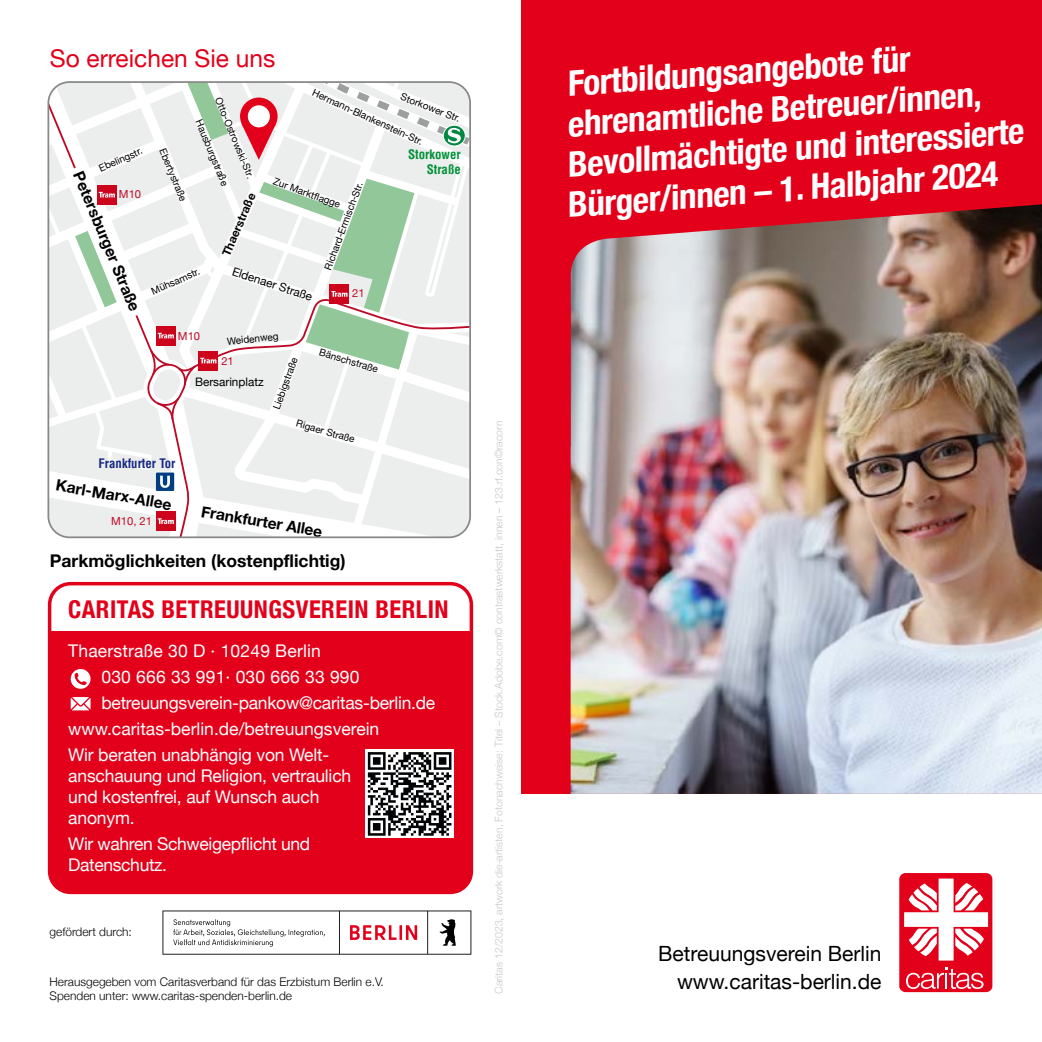
<style>
.page{position:relative;width:1042px;height:1042px;background:#fff}
.page>*{position:absolute;margin:0;border:0;box-sizing:border-box;transform-origin:0 0}
.t1{font:700 condensed 35px/40.2px "Helvetica Neue";color:#fff}
.t2{font:700 condensed 24.5px "Helvetica Neue";letter-spacing:.02em;color:#e2001a}
.t3{font:24.5px "Helvetica Neue";color:#e2001a}
.t4{font:21px/28px "Helvetica Neue";color:#000;text-align:right}
.t5{font:17.5px/21px "Helvetica Neue";letter-spacing:-.01em;color:#fff}
.t6{font:17.5px "Helvetica Neue";letter-spacing:.01em;color:#fff}
.t7{font:700 17.5px "Helvetica Neue";color:#000}
.t8{font:700 15.58px "Helvetica Neue";color:#000}
.t9{font:700 condensed 12.78px/15.4px "Helvetica LT Std";color:#009037;text-align:right}
.t10{font:700 condensed 12.78px "Helvetica LT Std";color:#172983}
.t11{font:300 11.9px/14.3px "Helvetica Neue";color:#000}
.t12{font:11.72px "Helvetica Neue";color:#000}
.t13{font:700 11.72px "Helvetica Neue";color:#000}
.t14{font:11.2px "Helvetica Neue";color:#bd0a26}
.t15{font:300 10.5px "Helvetica Neue";color:#c6c7c8}
.t16{font:9.97px "Helvetica Neue";color:#000}
</style>
<div class="page">
<div style="left:53px;top:631px;width:415px;height:258px;background:#e2001a"></div>
<div style="left:48px;top:582px;width:425px;height:312px;border:4px solid #e2001a;border-radius:21px"></div>
<div style="left:521px;top:0;width:521px;height:794px;background:#e2001a"></div>
<img style="left:570px;top:204px;width:472px;height:590px">
<svg style="left:50px;top:84px;width:418px;height:451px"></svg>
<div style="left:248px;top:105px;width:22px;height:22px;background:#fff;border-radius:50%"></div>
<div style="left:47px;top:81px;width:424px;height:457px;border:2px solid #898888;border-radius:21px"></div>
<div style="left:899px;top:873px;width:93px;height:119px;background:#e2001a;border-radius:6px"></div>
<svg style="left:904px;top:878px;width:84px;height:82px"></svg>
<svg style="left:906px;top:967px;width:77px;height:22px"></svg>
<svg style="left:162px;top:910px;width:309px;height:44px"></svg>
<svg style="left:71px;top:669px;width:20px;height:20px"></svg>
<svg style="left:71px;top:697px;width:20px;height:13px"></svg>
<svg style="left:365px;top:749px;width:89px;height:89px"></svg>
<svg style="left:368px;top:752px;width:83px;height:83px"></svg>
<h2 class="t3" style="left:50px;top:40px;width:227px">So erreichen Sie uns</h2>
<p class="t16" style="left:97px;top:162px;width:48px;rotate:-24deg">Ebelingstr.</p>
<p class="t8" style="left:89px;top:168px;width:151px;rotate:67deg">Petersburger Straße</p>
<p class="t14" style="left:119px;top:185px;width:24px">M10</p>
<p class="t16" style="left:316px;top:85px;width:122px;rotate:25deg">Hermann-Blankenstein-Str.</p>
<p class="t16" style="left:404px;top:89px;width:65px;rotate:21deg">Storkower Str.</p>
<p class="t16" style="left:225px;top:95px;width:88px;rotate:68deg">Otto-Ostrowski-Str.</p>
<p class="t16" style="left:206px;top:117px;width:72px;rotate:68deg">Hausburgstraße</p>
<p class="t13" style="left:217px;top:252px;width:69px;rotate:-67deg">Thaerstraße</p>
<p class="t16" style="left:169px;top:146px;width:58px;rotate:68deg">Ebertystraße</p>
<p class="t9" style="left:408px;top:146px;width:54px">Storkower<br>Straße</p>
<p class="t16" style="left:276px;top:174px;width:72px;rotate:20deg">Zur Marktflagge</p>
<p class="t16" style="left:321px;top:267px;width:94px;rotate:-70deg">Richard-Ermisch-Str.</p>
<p class="t12" style="left:235px;top:263px;width:85px;rotate:18deg">Eldenaer Straße</p>
<p class="t16" style="left:149px;top:285px;width:53px;rotate:-24deg">Mühsamstr.</p>
<p class="t14" style="left:352px;top:285px;width:14px">21</p>
<p class="t14" style="left:178px;top:327px;width:24px">M10</p>
<p class="t16" style="left:226px;top:334px;width:53px;rotate:-6deg">Weidenweg</p>
<p class="t14" style="left:221px;top:353px;width:14px">21</p>
<p class="t12" style="left:195px;top:373px;width:70px">Bersarinplatz</p>
<p class="t16" style="left:322px;top:345px;width:63px;rotate:17deg">Bänschstraße</p>
<p class="t16" style="left:269px;top:406px;width:56px;rotate:-70deg">Liebigstraße</p>
<p class="t16" style="left:298px;top:416px;width:62px;rotate:16deg">Rigaer Straße</p>
<p class="t10" style="left:99px;top:455px;width:78px">Frankfurter Tor</p>
<p class="t8" style="left:58px;top:472px;width:119px;rotate:10deg">Karl-Marx-Allee</p>
<p class="t14" style="left:111px;top:513px;width:42px">M10, 21</p>
<p class="t8" style="left:204px;top:499px;width:124px;rotate:10deg">Frankfurter Allee</p>
<p class="t7" style="left:50px;top:547px;width:297px">Parkmöglichkeiten (kostenpflichtig)</p>
<h2 class="t2" style="left:68px;top:589px;width:382px">CARITAS BETREUUNGSVEREIN BERLIN</h2>
<p class="t6" style="left:68px;top:638px;width:254px">Thaerstraße 30 D · 10249 Berlin</p>
<p class="t6" style="left:101px;top:664px;width:260px">030 666 33 991· 030 666 33 990</p>
<p class="t5" style="left:101px;top:694px;width:335px">betreuungsverein-pankow@caritas-berlin.de</p>
<p class="t5" style="left:68px;top:719px;width:313px">www.caritas-berlin.de/betreuungsverein</p>
<p class="t5" style="left:68px;top:745px;width:262px">Wir beraten unabhängig von Welt-</p>
<p class="t5" style="left:68px;top:766px;width:285px">anschauung und Religion, vertraulich und kostenfrei, auf Wunsch auch anonym.</p>
<p class="t5" style="left:68px;top:834px;width:244px">Wir wahren Schweigepflicht und<br>Datenschutz.</p>
<p class="t11" style="left:50px;top:923px;width:84px">gefördert durch:</p>
<p class="t11" style="left:50px;top:973px;width:336px">Herausgegeben vom Caritasverband für das Erzbistum Berlin e.V.<br>Spenden unter: www.caritas-spenden-berlin.de</p>
<p class="t15" style="left:490px;top:994px;width:574px;rotate:-90deg">Caritas 12/2023, artwork die-artisten, Fotonachweise: Titel – Stock.Adobe.com© contrastwerkstatt, innen – 123.rf.con©racorn</p>
<h1 class="t1" style="left:557px;top:61px;width:462px;rotate:-4deg">Fortbildungsangebote für ehrenamtliche Betreuer/innen,<br>Bevollmächtigte und interessierte<br>Bürger/innen – 1. Halbjahr 2024</h1>
<p class="t4" style="left:658px;top:940px;width:225px">Betreuungsverein Berlin www.caritas-berlin.de</p>
</div>
